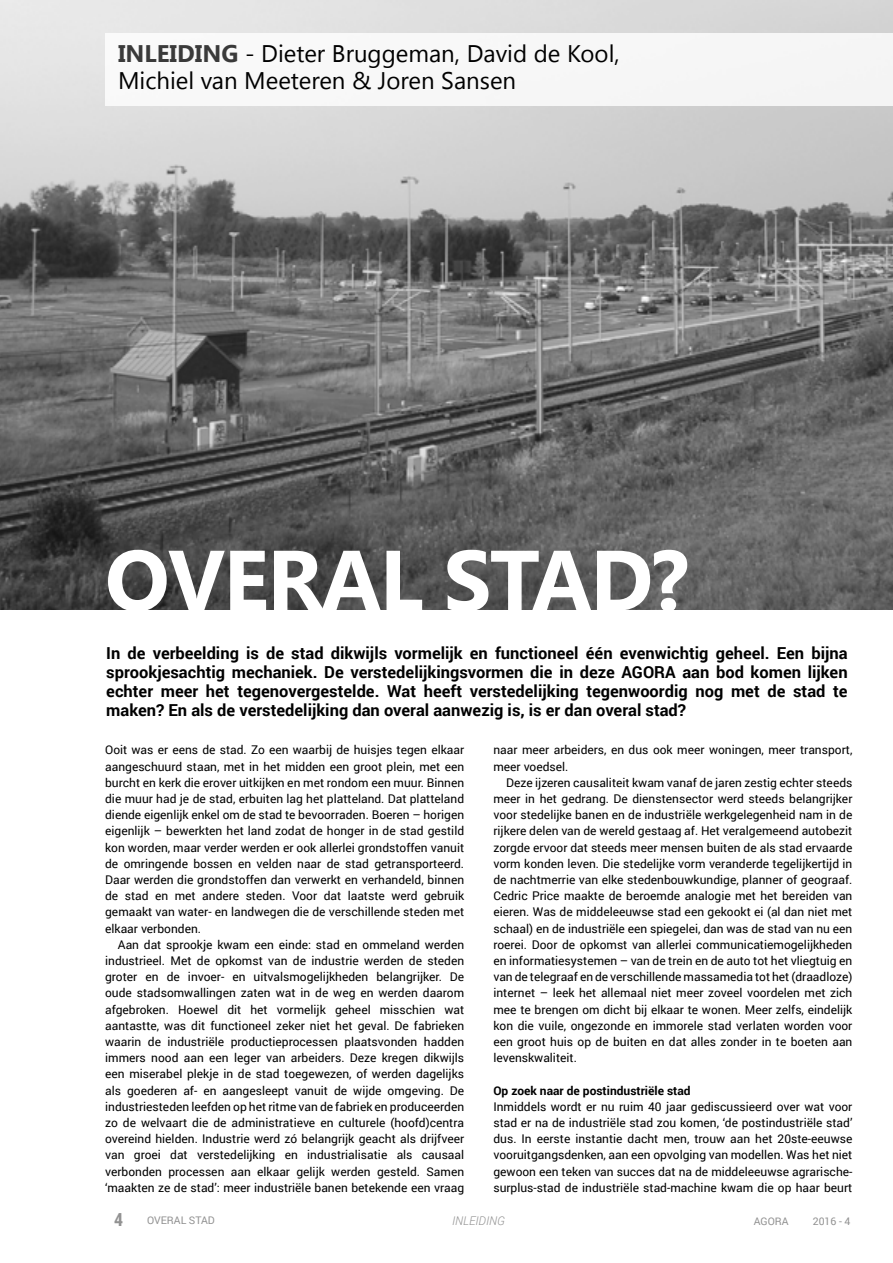
<style>
.page{position:relative;width:893px;height:1263px;background:#fff}
.page>*{position:absolute;margin:0;border:0;box-sizing:border-box;transform-origin:0 0}
.t1{font:700 85.5px "Khmer UI";letter-spacing:-.02em;color:#fff}
.t2{font:24px/27px "Khmer UI";color:#000}
.t3{font:700 18px "Roboto Condensed";color:#929292}
.t4{font:700 16.5px/18.8px "Roboto";color:#000;text-align:justify}
.t5{font:12px/16.2px "Roboto";color:#000;text-align:justify}
.t6{font:700 12px "Roboto";color:#000}
.t7{font:italic 300 12px "Roboto";color:#929292}
.t8{font:10.5px "Roboto";color:#929292}
.s1{font-weight:700;color:#3a3a3a}
</style>
<div class="page">
<img style="left:0;top:0;width:893px;height:610px">
<div style="left:105px;top:33px;width:788px;height:73px;background:#f7f7f7"></div>
<h2 class="t2" style="left:118px;top:40px;width:503px"><span class="s1">INLEIDING</span> - Dieter Bruggeman, David de Kool,<br>Michiel van Meeteren &amp; Joren Sansen</h2>
<h1 class="t1" style="left:105px;top:532px;width:585px">OVERAL STAD?</h1>
<p class="t4" style="left:106px;top:643px;width:743px">In de verbeelding is de stad dikwijls vormelijk en functioneel één evenwichtig geheel. Een bijna sprookjesachtig mechaniek. De verstedelijkingsvormen die in deze AGORA aan bod komen lijken echter meer het tegenovergestelde. Wat heeft verstedelijking tegenwoordig nog met de stad te maken? En als de verstedelijking dan overal aanwezig is, is er dan overal stad?</p>
<p class="t5" style="left:105px;top:741px;width:361px">Ooit was er eens de stad. Zo een waarbij de huisjes tegen elkaar aangeschuurd staan, met in het midden een groot plein, met een burcht en kerk die erover uitkijken en met rondom een muur. Binnen die muur had je de stad, erbuiten lag het platteland. Dat platteland diende eigenlijk enkel om de stad te bevoorraden. Boeren – horigen eigenlijk – bewerkten het land zodat de honger in de stad gestild kon worden, maar verder werden er ook allerlei grondstoffen vanuit de omringende bossen en velden naar de stad getransporteerd.<br>Daar werden die grondstoffen dan verwerkt en verhandeld, binnen de stad en met andere steden. Voor dat laatste werd gebruik gemaakt van water- en landwegen die de verschillende steden met elkaar verbonden.</p>
<p class="t5" style="left:105px;top:936px;width:360px;text-indent:13px">Aan dat sprookje kwam een einde: stad en ommeland werden industrieel. Met de opkomst van de industrie werden de steden groter en de invoer- en uitvalsmogelijkheden belangrijker. De oude stadsomwallingen zaten wat in de weg en werden daarom afgebroken. Hoewel dit het vormelijk geheel misschien wat aantastte, was dit functioneel zeker niet het geval. De fabrieken waarin de industriële productieprocessen plaatsvonden hadden immers nood aan een leger van arbeiders. Deze kregen dikwijls een miserabel plekje in de stad toegewezen, of werden dagelijks als goederen af- en aangesleept vanuit de wijde omgeving. De industriesteden leefden op het ritme van de fabriek en produceerden zo de welvaart die de administratieve en culturele (hoofd)centra overeind hielden. Industrie werd zó belangrijk geacht als drijfveer van groei dat verstedelijking en industrialisatie als causaal verbonden processen aan elkaar gelijk werden gesteld. Samen ‘maakten ze de stad’: meer industriële banen betekende een vraag</p>
<p class="t5" style="left:493px;top:741px;width:360px">naar meer arbeiders, en dus ook meer woningen, meer transport, meer voedsel.</p>
<p class="t5" style="left:493px;top:774px;width:361px;text-indent:13px">Deze ijzeren causaliteit kwam vanaf de jaren zestig echter steeds meer in het gedrang. De dienstensector werd steeds belangrijker voor stedelijke banen en de industriële werkgelegenheid nam in de rijkere delen van de wereld gestaag af. Het veralgemeend autobezit zorgde ervoor dat steeds meer mensen buiten de als stad ervaarde vorm konden leven. Die stedelijke vorm veranderde tegelijkertijd in de nachtmerrie van elke stedenbouwkundige, planner of geograaf.<br>Cedric Price maakte de beroemde analogie met het bereiden van eieren. Was de middeleeuwse stad een gekookt ei (al dan niet met schaal) en de industriële een spiegelei, dan was de stad van nu een roerei. Door de opkomst van allerlei communicatiemogelijkheden en informatiesystemen – van de trein en de auto tot het vliegtuig en van de telegraaf en de verschillende massamedia tot het (draadloze) internet – leek het allemaal niet meer zoveel voordelen met zich mee te brengen om dicht bij elkaar te wonen. Meer zelfs, eindelijk kon die vuile, ongezonde en immorele stad verlaten worden voor een groot huis op de buiten en dat alles zonder in te boeten aan levenskwaliteit.</p>
<p class="t6" style="left:493px;top:1082px;width:199px">Op zoek naar de postindustriële stad</p>
<p class="t5" style="left:493px;top:1098px;width:360px">Inmiddels wordt er nu ruim 40 jaar gediscussieerd over wat voor stad er na de industriële stad zou komen, ‘de postindustriële stad’ dus. In eerste instantie dacht men, trouw aan het 20ste-eeuwse vooruitgangsdenken, aan een opvolging van modellen. Was het niet gewoon een teken van succes dat na de middeleeuwse agrarische&shy;surplus-stad de industriële stad-machine kwam die op haar beurt</p>
<h3 class="t3" style="left:114px;top:1206px;width:10px">4</h3>
<p class="t8" style="left:147px;top:1213px;width:69px">OVERAL STAD</p>
<p class="t7" style="left:452px;top:1212px;width:54px">INLEIDING</p>
<p class="t8" style="left:754px;top:1214px;width:36px">AGORA</p>
<p class="t8" style="left:813px;top:1214px;width:39px">2016 - 4</p>
</div>
